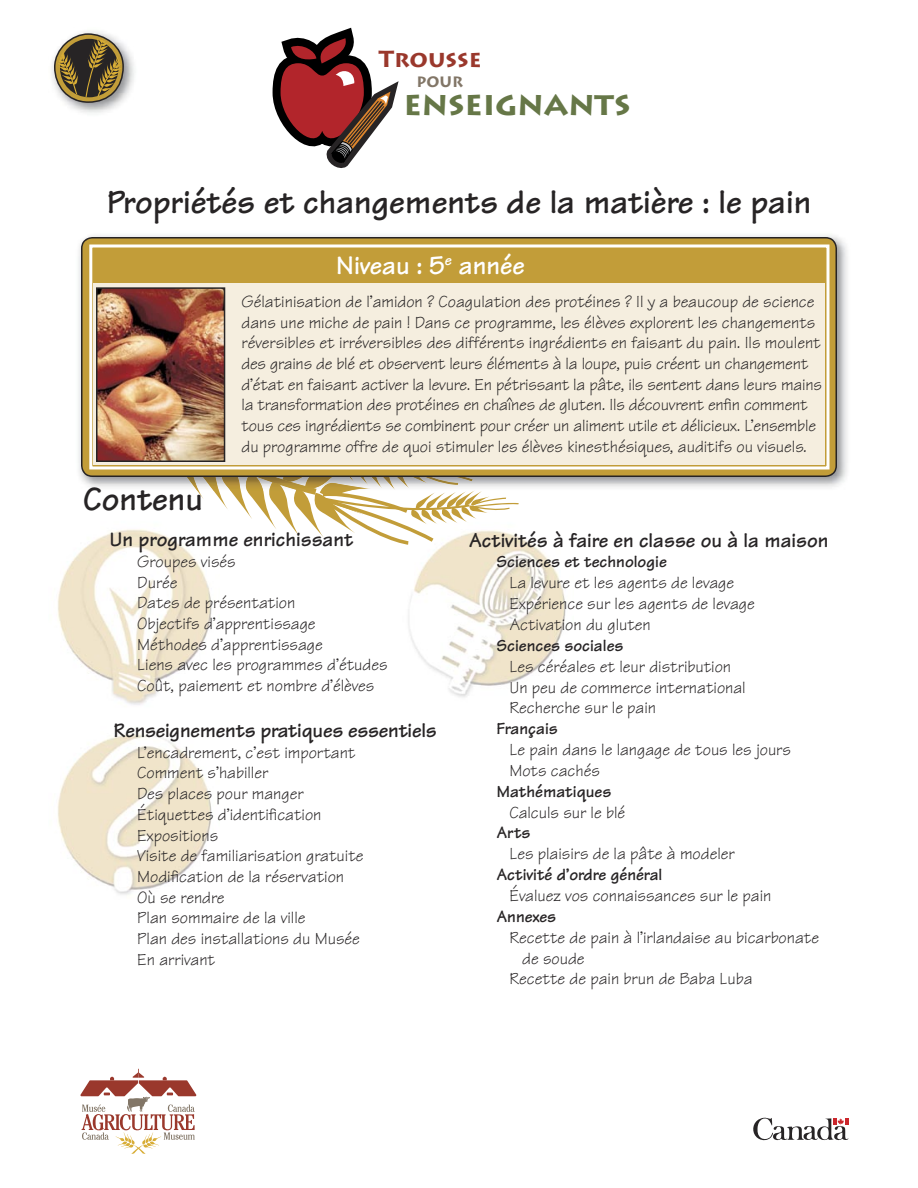
<style>
.page{position:relative;width:918px;height:1188px;background:#fff}
.page>*{position:absolute;margin:0;border:0;box-sizing:border-box;transform-origin:0 0}
.t1{font:700 34.5px "Tekton";color:#272425}
.t2{font:700 33.15px "Lithos Pro";color:#667747}
.t3{font:700 27px "Tekton";color:#fff}
.t4{font:700 23.25px "Lithos Pro";color:#9a382c}
.t5{font:700 21px "Tekton";color:#272425}
.t6{font:17.25px/20.7px "Tekton";color:#272425}
.t7{font:700 17.25px "Tekton";color:#272425}
.t8{font:700 15px "Lithos";color:#827667}
</style>
<div class="page">
<img style="left:448px;top:537px;width:118px;height:160px">
<img style="left:51px;top:31px;width:83px;height:82px">
<svg style="left:54px;top:33px;width:70px;height:70px;background:#827453"></svg>
<img style="left:58px;top:734px;width:154px;height:161px">
<img style="left:58px;top:539px;width:100px;height:166px">
<img style="left:78px;top:235px;width:770px;height:252px">
<svg style="left:81px;top:237px;width:756px;height:240px;background:#a18436"></svg>
<svg style="left:89px;top:244px;width:741px;height:226px;background:#cbac57"></svg>
<div style="left:93px;top:284px;width:732px;height:181px;background:#f5eedf"></div>
<svg style="left:96px;top:287px;width:423px;height:399px"></svg>
<svg style="left:272px;top:27px;width:127px;height:141px"></svg>
<svg style="left:80px;top:1069px;width:116px;height:85px"></svg>
<svg style="left:753px;top:1118px;width:95px;height:22px"></svg>
<h3 class="t4" style="left:379px;top:45px;width:104px">Trousse</h3>
<p class="t8" style="left:416px;top:73px;width:48px">POUR</p>
<h2 class="t2" style="left:404px;top:84px;width:229px">enseignants</h2>
<h1 class="t1" style="left:107px;top:180px;width:706px">Propriétés et changements de la matière : le pain</h1>
<h3 class="t3" style="left:336px;top:248px;width:190px">Niveau : 5<sup>e</sup> année</h3>
<p class="t6" style="left:242px;top:291px;width:582px">Gélatinisation de l’amidon ? Coagulation des protéines ? Il y a beaucoup de science dans une miche de pain ! Dans ce programme, les élèves explorent les changements réversibles et irréversibles des différents ingrédients en faisant du pain. Ils moulent des grains de blé et observent leurs éléments à la loupe, puis créent un changement d’état en faisant activer la levure. En pétrissant la pâte, ils sentent dans leurs mains la transformation des protéines en chaînes de gluten. Ils découvrent enfin comment tous ces ingrédients se combinent pour créer un aliment utile et délicieux. L’ensemble du programme offre de quoi stimuler les élèves kinesthésiques, auditifs ou visuels.</p>
<h1 class="t1" style="left:83px;top:478px;width:121px">Contenu</h1>
<p class="t5" style="left:110px;top:526px;width:245px">Un programme enrichissant</p>
<p class="t6" style="left:137px;top:551px;width:252px">Groupes visés<br>Durée<br>Dates de présentation<br>Objectifs d’apprentissage<br>Méthodes d’apprentissage<br>Liens avec les programmes d’études<br>Coût, paiement et nombre d’élèves</p>
<p class="t5" style="left:113px;top:717px;width:325px">Renseignements pratiques essentiels</p>
<p class="t6" style="left:137px;top:742px;width:228px">L’encadrement, c’est important<br>Comment s’habiller<br>Des places pour manger<br>Étiquettes d’identification<br>Expositions<br>Visite de familiarisation gratuite<br>Modification de la réservation<br>Où se rendre<br>Plan sommaire de la ville<br>Plan des installations du Musée<br>En arrivant</p>
<p class="t5" style="left:469px;top:527px;width:361px">Activités à faire en classe ou à la maison</p>
<p class="t7" style="left:496px;top:551px;width:172px">Sciences et technologie</p>
<p class="t6" style="left:509px;top:572px;width:247px">La levure et les agents de levage<br>Expérience sur les agents de levage<br>Activation du gluten</p>
<p class="t7" style="left:496px;top:634px;width:129px">Sciences sociales</p>
<p class="t6" style="left:509px;top:656px;width:238px">Les céréales et leur distribution<br>Un peu de commerce international<br>Recherche sur le pain</p>
<p class="t7" style="left:496px;top:718px;width:63px">Français</p>
<p class="t6" style="left:509px;top:739px;width:283px">Le pain dans le langage de tous les jours<br>Mots cachés</p>
<p class="t7" style="left:496px;top:780px;width:116px">Mathématiques</p>
<p class="t6" style="left:509px;top:802px;width:117px">Calculs sur le blé</p>
<p class="t7" style="left:496px;top:822px;width:36px">Arts</p>
<p class="t6" style="left:509px;top:844px;width:227px">Les plaisirs de la pâte à modeler</p>
<p class="t7" style="left:496px;top:864px;width:167px">Activité d’ordre général</p>
<p class="t6" style="left:509px;top:885px;width:264px">Évaluez vos connaissances sur le pain</p>
<p class="t7" style="left:496px;top:906px;width:61px">Annexes</p>
<p class="t6" style="left:509px;top:927px;width:311px">Recette de pain à l’irlandaise au bicarbonate</p>
<p class="t6" style="left:522px;top:948px;width:64px">de soude</p>
<p class="t6" style="left:509px;top:969px;width:245px">Recette de pain brun de Baba Luba</p>
</div>
